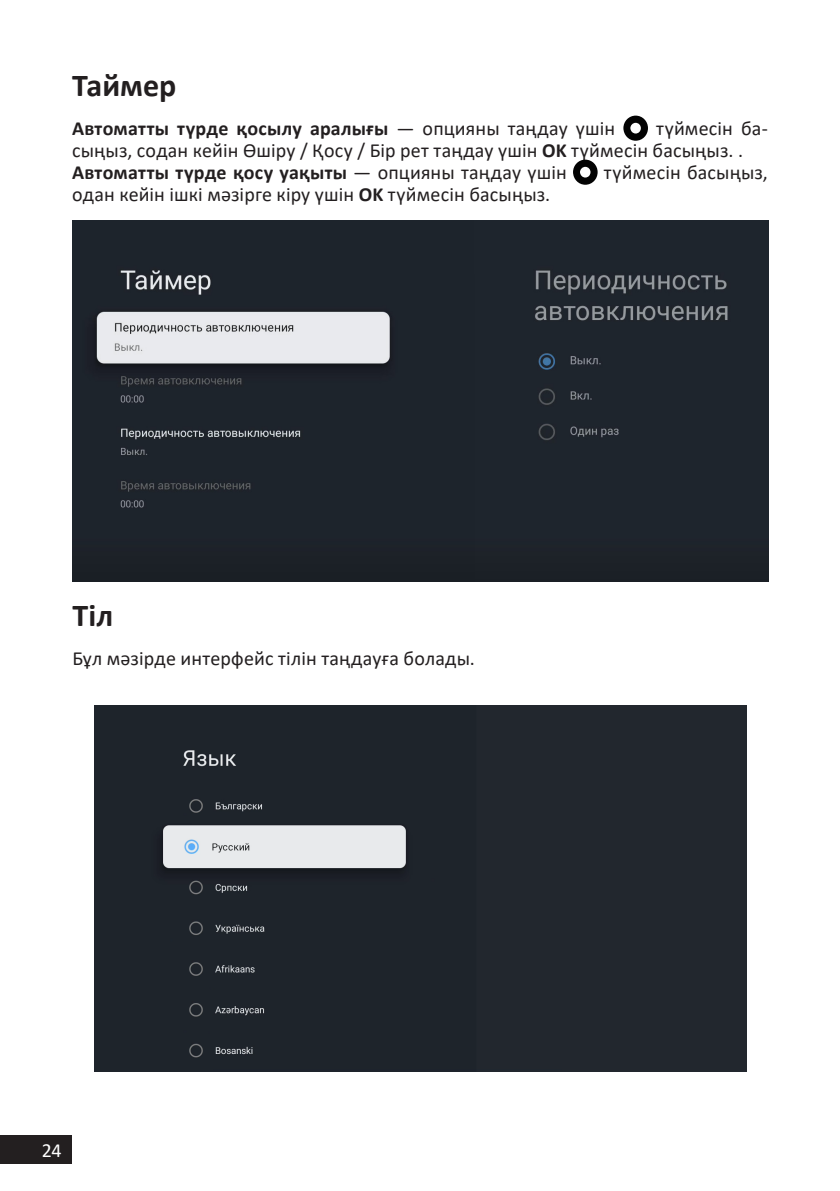
<style>
.page{position:relative;width:840px;height:1191px;background:#fff}
.page>*{position:absolute;margin:0;border:0;box-sizing:border-box;transform-origin:0 0}
.Заголовок_16{font:700 32px "Calibri";color:#231f20}
.t1{font:20px/22px "Calibri";letter-spacing:.005em;color:#231f20}
.t2{font:700 20px "Calibri";letter-spacing:.01em;color:#231f20}
.t3{font:20px "Calibri";color:#fff}
.s1{font-weight:400}
.s2{font-weight:700}
</style>
<div class="page">
<div style="left:0;top:1135px;width:72px;height:28px;background:#231f20"></div>
<div style="left:623px;top:116px;width:24px;height:25px;background:#030303;border-radius:50%"></div>
<div style="left:630px;top:123px;width:10px;height:10px;background:#fff;border-radius:50%"></div>
<div style="left:572px;top:160px;width:25px;height:25px;background:#030303;border-radius:50%"></div>
<div style="left:579px;top:167px;width:11px;height:10px;background:#fff;border-radius:50%"></div>
<img style="left:72px;top:220px;width:695px;height:361px">
<div style="left:94px;top:705px;width:651px;height:366px;background:#1e242b"></div>
<p class="Заголовок_16" style="left:72px;top:63px;width:106px">Таймер</p>
<p class="t2" style="left:72px;top:114px;width:544px">Автоматты түрде қосылу аралығы <span class="s1">— опцияны таңдау үшін</span></p>
<p class="t1" style="left:72px;top:117px;width:697px;text-indent:583px">түймесін ба&shy;сыңыз, содан кейін Өшіру / Қосу / Бір рет таңдау үшін <span class="s2">OK</span> түймесін басыңыз. .</p>
<p class="t2" style="left:72px;top:158px;width:496px">Автоматты түрде қосу уақыты <span class="s1">— опцияны таңдау үшін</span></p>
<p class="t1" style="left:603px;top:161px;width:165px">түймесін басыңыз,</p>
<p class="t1" style="left:72px;top:183px;width:479px">одан кейін ішкі мәзірге кіру үшін <span class="s2">OK</span> түймесін басыңыз.</p>
<p class="Заголовок_16" style="left:72px;top:592px;width:42px">Тіл</p>
<p class="t1" style="left:72px;top:647px;width:404px">Бұл мәзірде интерфейс тілін таңдауға болады.</p>
<p class="t3" style="left:42px;top:1136px;width:21px">24</p>
</div>
